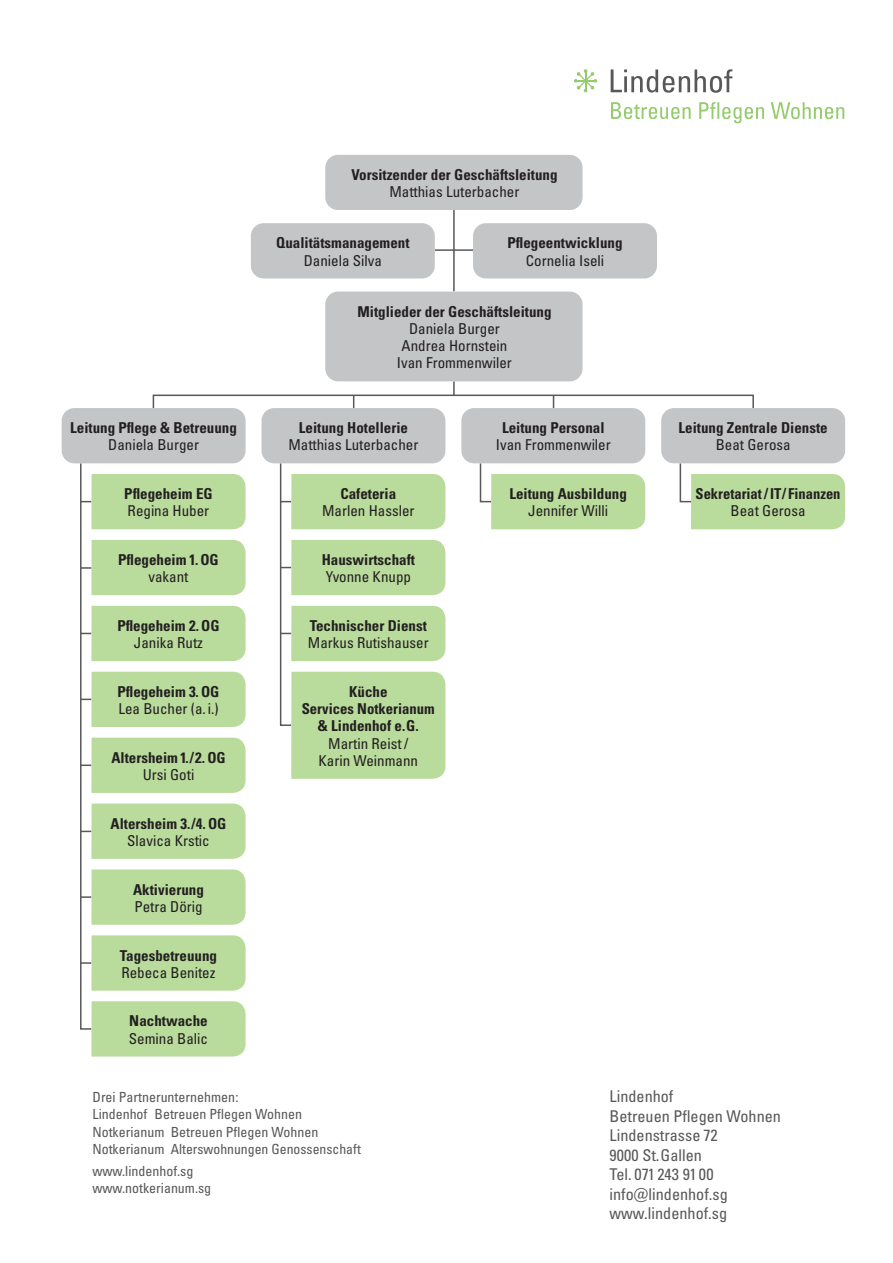
<style>
.page{position:relative;width:893px;height:1263px;background:#fff}
.page>*{position:absolute;margin:0;border:0;box-sizing:border-box;transform-origin:0 0}
.t1{font:condensed 16.2px/19.5px "Univers LT Pro";color:#57585a}
.t2{font:700 condensed 15px/17.2px "Univers LT Pro";color:#231f20;text-align:center}
.t3{font:condensed 15px/17.2px "Univers LT Pro";color:#231f20;text-align:center}
.t4{font:condensed 13.95px/17.4px "Univers LT Pro";color:#57585a}
</style>
<div class="page">
<div style="left:153px;top:395px;width:601px;height:14px;border:2px solid #57585a"></div>
<hr style="left:453px;top:210px;width:2px;height:81px;background:#57585a">
<svg style="left:453px;top:381px;width:2px;height:14px"></svg>
<hr style="left:435px;top:249px;width:38px;height:2px;background:#57585a">
<svg style="left:553px;top:395px;width:1px;height:13px"></svg>
<svg style="left:353px;top:395px;width:1px;height:13px"></svg>
<div style="left:62px;top:408px;width:184px;height:55px;background:#c4c5c7;border-radius:13px"></div>
<div style="left:261px;top:408px;width:184px;height:55px;background:#c4c5c7;border-radius:13px"></div>
<div style="left:461px;top:408px;width:184px;height:55px;background:#c4c5c7;border-radius:13px"></div>
<div style="left:661px;top:408px;width:184px;height:55px;background:#c4c5c7;border-radius:13px"></div>
<div style="left:473px;top:223px;width:184px;height:55px;background:#c4c5c7;border-radius:13px"></div>
<div style="left:251px;top:223px;width:184px;height:55px;background:#c4c5c7;border-radius:13px"></div>
<svg style="left:479px;top:462px;width:166px;height:67px"></svg>
<svg style="left:679px;top:462px;width:166px;height:67px"></svg>
<svg style="left:279px;top:462px;width:166px;height:317px"></svg>
<svg style="left:79px;top:462px;width:167px;height:594px"></svg>
<div style="left:325px;top:155px;width:258px;height:55px;background:#c4c5c7;border-radius:13px"></div>
<div style="left:325px;top:292px;width:258px;height:89px;background:#c4c5c7;border-radius:13px"></div>
<svg style="left:611px;top:69px;width:121px;height:24px"></svg>
<svg style="left:574px;top:69px;width:23px;height:23px"></svg>
<svg style="left:611px;top:102px;width:233px;height:21px"></svg>
<p class="t2" style="left:351px;top:166px;width:208px">Vorsitzender der Geschäftsleitung</p>
<p class="t3" style="left:389px;top:183px;width:131px">Matthias Luterbacher</p>
<p class="t2" style="left:276px;top:234px;width:135px">Qualitätsmanagement</p>
<p class="t3" style="left:304px;top:251px;width:80px">Daniela Silva</p>
<p class="t2" style="left:507px;top:234px;width:117px">Pflegeentwicklung</p>
<p class="t3" style="left:526px;top:251px;width:80px">Cornelia Iseli</p>
<p class="t2" style="left:357px;top:302px;width:196px">Mitglieder der Geschäftsleitung</p>
<p class="t3" style="left:397px;top:320px;width:116px">Daniela Burger<br>Andrea Hornstein<br>Ivan Frommenwiler</p>
<p class="t2" style="left:70px;top:419px;width:168px">Leitung Pflege &amp; Betreuung</p>
<p class="t3" style="left:108px;top:436px;width:92px">Daniela Burger</p>
<p class="t2" style="left:299px;top:419px;width:111px">Leitung Hotellerie</p>
<p class="t3" style="left:288px;top:436px;width:131px">Matthias Luterbacher</p>
<p class="t2" style="left:502px;top:419px;width:104px">Leitung Personal</p>
<p class="t3" style="left:496px;top:436px;width:116px">Ivan Frommenwiler</p>
<p class="t2" style="left:679px;top:419px;width:151px">Leitung Zentrale Dienste</p>
<p class="t3" style="left:716px;top:436px;width:76px">Beat Gerosa</p>
<p class="t2" style="left:124px;top:485px;width:90px">Pflegeheim EG</p>
<p class="t3" style="left:128px;top:502px;width:83px">Regina Huber</p>
<p class="t2" style="left:118px;top:551px;width:102px">Pflegeheim 1. OG</p>
<p class="t3" style="left:148px;top:568px;width:41px">vakant</p>
<p class="t2" style="left:340px;top:485px;width:57px">Cafeteria</p>
<p class="t3" style="left:322px;top:502px;width:94px">Marlen Hassler</p>
<p class="t2" style="left:322px;top:551px;width:95px">Hauswirtschaft</p>
<p class="t3" style="left:326px;top:568px;width:87px">Yvonne Knupp</p>
<p class="t2" style="left:509px;top:485px;width:119px">Leitung Ausbildung</p>
<p class="t3" style="left:528px;top:502px;width:81px">Jennifer Willi</p>
<p class="t2" style="left:696px;top:485px;width:146px">Sekretariat / IT/ Finanzen</p>
<p class="t3" style="left:731px;top:502px;width:76px">Beat Gerosa</p>
<p class="t2" style="left:117px;top:617px;width:104px">Pflegeheim 2. OG</p>
<p class="t3" style="left:134px;top:634px;width:71px">Janika Rutz</p>
<p class="t2" style="left:118px;top:683px;width:103px">Pflegeheim 3. OG</p>
<p class="t3" style="left:118px;top:700px;width:102px">Lea Bucher (a. i.)</p>
<p class="t2" style="left:111px;top:748px;width:116px">Altersheim 1./2. OG</p>
<p class="t3" style="left:143px;top:766px;width:53px">Ursi Goti</p>
<p class="t2" style="left:111px;top:814px;width:117px">Altersheim 3./4. OG</p>
<p class="t3" style="left:127px;top:831px;width:84px">Slavica Krstic</p>
<p class="t2" style="left:133px;top:880px;width:72px">Aktivierung</p>
<p class="t3" style="left:134px;top:897px;width:70px">Petra Dörig</p>
<p class="t2" style="left:120px;top:946px;width:99px">Tagesbetreuung</p>
<p class="t3" style="left:121px;top:963px;width:96px">Rebeca Benitez</p>
<p class="t2" style="left:129px;top:1012px;width:80px">Nachtwache</p>
<p class="t3" style="left:129px;top:1029px;width:81px">Semina Balic</p>
<p class="t2" style="left:310px;top:617px;width:119px">Technischer Dienst</p>
<p class="t3" style="left:308px;top:634px;width:122px">Markus Rutishauser</p>
<p class="t2" style="left:302px;top:683px;width:135px">Küche<br>Services Notkerianum &amp; Lindenhof e.G.</p>
<p class="t3" style="left:319px;top:734px;width:101px">Martin Reist /<br>Karin Weinmann</p>
<p class="t4" style="left:92px;top:1088px;width:270px">Drei Partnerunternehmen:<br>Lindenhof Betreuen Pflegen Wohnen Notkerianum Betreuen Pflegen Wohnen Notkerianum Alterswohnungen Genossenschaft</p>
<p class="t4" style="left:92px;top:1162px;width:120px">www.lindenhof.sg www.notkerianum.sg</p>
<p class="t1" style="left:610px;top:1086px;width:173px">Lindenhof<br>Betreuen Pflegen Wohnen<br>Lindenstrasse 72<br>9000 St.Gallen<br>Tel. 071 243 91 00 info@lindenhof.sg www.lindenhof.sg</p>
</div>
